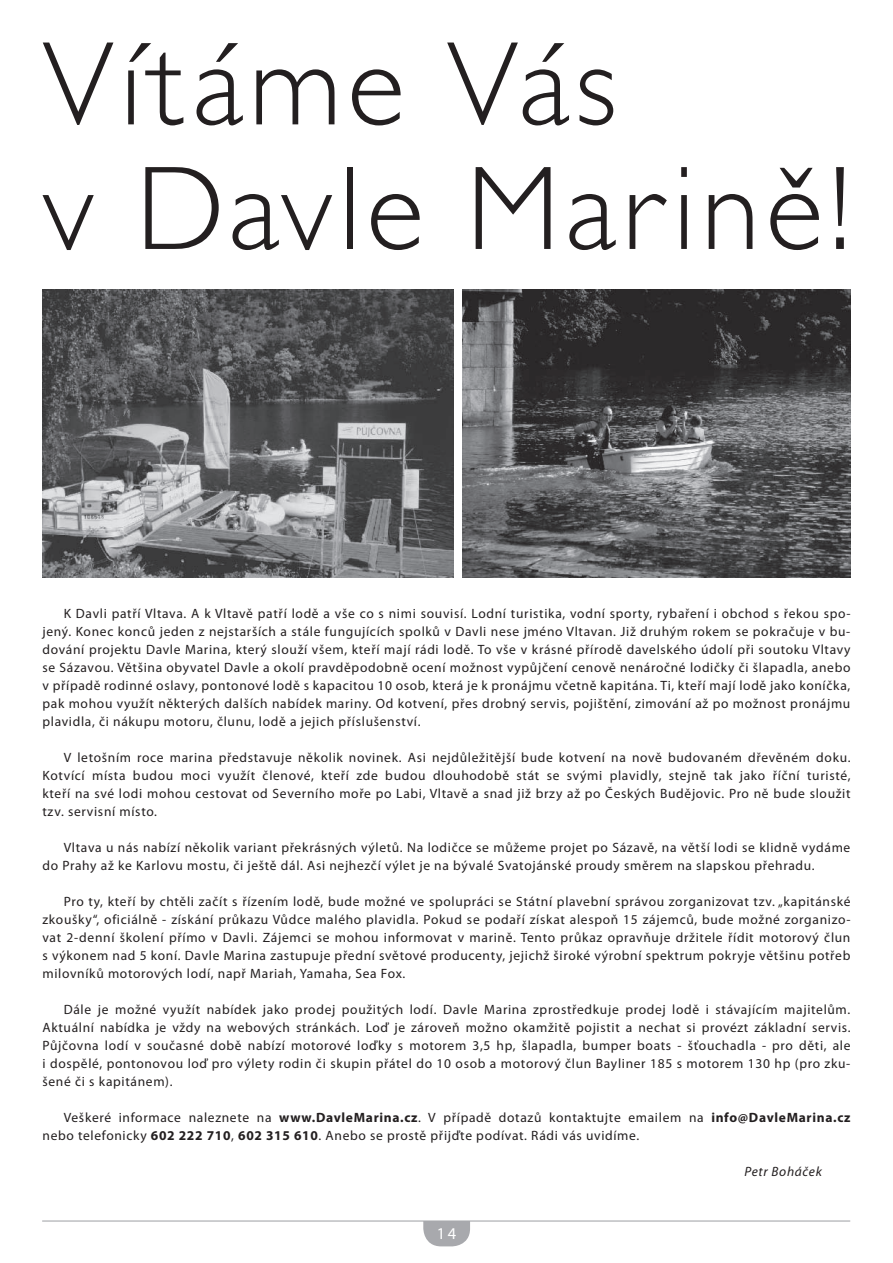
<style>
.page{position:relative;width:893px;height:1263px;background:#fff}
.page>*{position:absolute;margin:0;border:0;box-sizing:border-box;transform-origin:0 0}
.t1{font:300 120px/124.5px "Gill Sans MT Pro";letter-spacing:.05em;color:#231f20}
.t2{font:16.5px "Myriad Pro";color:#fff}
.t3{font:13.5px/18px "Myriad Pro";letter-spacing:.05em;color:#231f20;text-align:justify}
.t4{font:italic 13.5px "Myriad Pro";letter-spacing:.05em;color:#231f20}
.s1{font-weight:700}
</style>
<div class="page">
<div style="left:423px;top:1196px;width:47px;height:50px;background:#a8a9ad;border-radius:18px"></div>
<div style="left:359px;top:1164px;width:175px;height:56px;background:#fff"></div>
<hr style="left:43px;top:1220px;width:807px;height:1px;background:#a8a9ad">
<img style="left:462px;top:289px;width:388px;height:288px">
<img style="left:43px;top:289px;width:411px;height:288px">
<h1 class="t1" style="left:43px;top:20px;width:809px">Vítáme Vás<br>v Davle Marině!</h1>
<p class="t3" style="left:43px;top:605px;width:809px;text-indent:21px">K Davli patří Vltava. A k Vltavě patří lodě a vše co s nimi souvisí. Lodní turistika, vodní sporty, rybaření i obchod s řekou spo&shy;jený. Konec konců jeden z nejstarších a stále fungujících spolků v Davli nese jméno Vltavan. Již druhým rokem se pokračuje v bu&shy;dování projektu Davle Marina, který slouží všem, kteří mají rádi lodě. To vše v krásné přírodě davelského údolí při soutoku Vltavy se Sázavou. Většina obyvatel Davle a okolí pravděpodobně ocení možnost vypůjčení cenově nenáročné lodičky či šlapadla, anebo v případě rodinné oslavy, pontonové lodě s kapacitou 10 osob, která je k pronájmu včetně kapitána. Ti, kteří mají lodě jako koníčka, pak mohou využít některých dalších nabídek mariny. Od kotvení, přes drobný servis, pojištění, zimování až po možnost pronájmu plavidla, či nákupu motoru, člunu, lodě a jejich příslušenství.</p>
<p class="t3" style="left:43px;top:749px;width:809px;text-indent:21px">V letošním roce marina představuje několik novinek. Asi nejdůležitější bude kotvení na nově budovaném dřevěném doku.<br>Kotvící místa budou moci využít členové, kteří zde budou dlouhodobě stát se svými plavidly, stejně tak jako říční turisté, kteří na své lodi mohou cestovat od Severního moře po Labi, Vltavě a snad již brzy až po Českých Budějovic. Pro ně bude sloužit tzv. servisní místo.</p>
<p class="t3" style="left:43px;top:839px;width:809px;text-indent:21px">Vltava u nás nabízí několik variant překrásných výletů. Na lodičce se můžeme projet po Sázavě, na větší lodi se klidně vydáme do Prahy až ke Karlovu mostu, či ještě dál. Asi nejhezčí výlet je na bývalé Svatojánské proudy směrem na slapskou přehradu.</p>
<p class="t3" style="left:43px;top:893px;width:809px;text-indent:21px">Pro ty, kteří by chtěli začít s řízením lodě, bude možné ve spolupráci se Státní plavební správou zorganizovat tzv. „kapitánské zkoušky“, oficiálně - získání průkazu Vůdce malého plavidla. Pokud se podaří získat alespoň 15 zájemců, bude možné zorganizo&shy;vat 2-denní školení přímo v Davli. Zájemci se mohou informovat v marině. Tento průkaz opravňuje držitele řídit motorový člun s výkonem nad 5 koní. Davle Marina zastupuje přední světové producenty, jejichž široké výrobní spektrum pokryje většinu potřeb milovníků motorových lodí, např Mariah, Yamaha, Sea Fox.</p>
<p class="t3" style="left:43px;top:1001px;width:809px;text-indent:21px">Dále je možné využít nabídek jako prodej použitých lodí. Davle Marina zprostředkuje prodej lodě i stávajícím majitelům.<br>Aktuální nabídka je vždy na webových stránkách. Loď je zároveň možno okamžitě pojistit a nechat si provézt základní servis.<br>Půjčovna lodí v současné době nabízí motorové loďky s motorem 3,5 hp, šlapadla, bumper boats - šťouchadla - pro děti, ale i dospělé, pontonovou loď pro výlety rodin či skupin přátel do 10 osob a motorový člun Bayliner 185 s motorem 130 hp (pro zku&shy;šené či s kapitánem).</p>
<p class="t3" style="left:43px;top:1109px;width:809px;text-indent:21px">Veškeré informace naleznete na <span class="s1">www.DavleMarina.cz</span>. V případě dotazů kontaktujte emailem na <span class="s1">info@DavleMarina.cz </span>nebo telefonicky <span class="s1">602 222 710</span>, <span class="s1">602 315 610</span>. Anebo se prostě přijďte podívat. Rádi vás uvidíme.</p>
<p class="t4" style="left:745px;top:1164px;width:79px">Petr Boháček</p>
<p class="t2" style="left:437px;top:1224px;width:21px">14</p>
</div>
